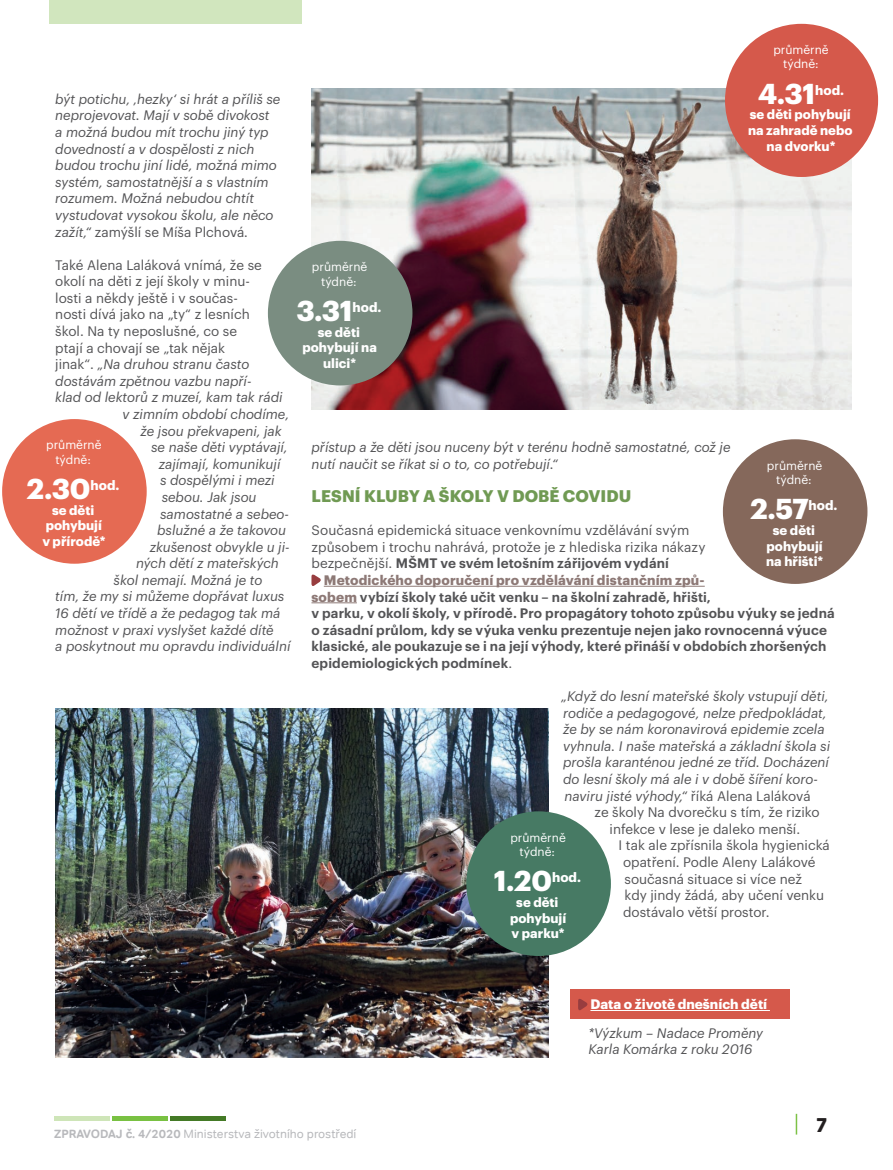
<style>
.page{position:relative;width:893px;height:1170px;background:#fff}
.page>*{position:absolute;margin:0;border:0;box-sizing:border-box;transform-origin:0 0}
.t1{font:700 28.2px "Graphik LG";letter-spacing:-.01em;color:#fff}
.t2{font:21.15px "Archive";color:#231f20}
.t3{font:700 16.5px "Graphik LG";letter-spacing:.005em;color:#709a53}
.t4{font:italic 13.5px/16.6px "Graphik LG";color:#535355}
.t5{font:13.5px/16.6px "Graphik LG";color:#535355}
.t6{font:600 13.5px/16.6px "Graphik LG";letter-spacing:.01em;color:#535355}
.t7{font:700 13.5px "Graphik LG";color:#fff}
.t8{font:700 13.05px/15.6px "Graphik LG";color:#fff;text-align:center}
.t9{font:12px/14.4px "Graphik LG";color:#fff;text-align:center}
.t10{font:12px "Tondo Corp";color:#b8b9bc}
.s1{font-style:normal}
.s2{font-weight:600}
.s3{font-weight:700;color:#8d7976}
.s4{font-weight:400}
.s5{font-weight:700}
</style>
<div class="page">
<svg style="left:170px;top:1116px;width:56px;height:3px"></svg>
<svg style="left:54px;top:1116px;width:56px;height:3px"></svg>
<svg style="left:112px;top:1116px;width:56px;height:3px"></svg>
<svg style="left:796px;top:1113px;width:1px;height:21px"></svg>
<div style="left:49px;top:0;width:253px;height:23px;background:#d1e6be"></div>
<hr style="left:324px;top:585px;width:381px;height:1px;background:#8d7976">
<hr style="left:311px;top:602px;width:46px;height:1px;background:#8d7976">
<svg style="left:311px;top:574px;width:10px;height:12px"></svg>
<img style="left:55px;top:708px;width:493px;height:349px">
<img style="left:311px;top:88px;width:540px;height:321px">
<div style="left:571px;top:988px;width:219px;height:30px;background:#d5594b"></div>
<hr style="left:590px;top:1009px;width:180px;height:1px;background:#fff">
<svg style="left:578px;top:999px;width:10px;height:12px"></svg>
<div style="left:725px;top:24px;width:153px;height:153px;background:#d5594b;border-radius:50%"></div>
<div style="left:268px;top:241px;width:144px;height:144px;background:#7a8d81;border-radius:50%"></div>
<div style="left:723px;top:439px;width:144px;height:145px;background:#85685b;border-radius:50%"></div>
<div style="left:2px;top:419px;width:145px;height:144px;background:#e56a53;border-radius:50%"></div>
<div style="left:466px;top:811px;width:145px;height:144px;background:#477a64;border-radius:50%"></div>
<p class="t9" style="left:773px;top:41px;width:57px">průměrně týdně:</p>
<h1 class="t1" style="left:758px;top:72px;width:88px">4.31<sup>hod.</sup></h1>
<p class="t8" style="left:748px;top:105px;width:106px">se děti pohybují na zahradě nebo na dvorku*</p>
<p class="t4" style="left:55px;top:89px;width:227px">být potichu, ‚hezky‘ si hrát a příliš se neprojevovat. Mají v sobě divokost<br>a možná budou mít trochu jiný typ dovedností a v dospělosti z nich budou trochu jiní lidé, možná mimo systém, samostatnější a s vlastním rozumem. Možná nebudou chtít vystudovat vysokou školu, ale něco zažít,“ <span class="s1">zamýšlí se Míša Plchová</span>.</p>
<p class="t5" style="left:55px;top:255px;width:208px">Také Alena Laláková vnímá, že se</p>
<p class="t5" style="left:55px;top:272px;width:196px">okolí na děti z její školy v minu-</p>
<p class="t5" style="left:55px;top:288px;width:184px">losti a někdy ještě i v součas-</p>
<p class="t5" style="left:55px;top:305px;width:196px">nosti dívá jako na „ty“ z lesních</p>
<p class="t5" style="left:55px;top:322px;width:183px">škol. Na ty neposlušné, co se</p>
<p class="t5" style="left:55px;top:338px;width:171px">ptají a chovají se „tak nějak</p>
<p class="t4" style="left:55px;top:355px;width:196px"><span class="s1">jinak“.</span> „Na druhou stranu často</p>
<p class="t4" style="left:55px;top:371px;width:198px">dostávám zpětnou vazbu napří-</p>
<p class="t4" style="left:55px;top:388px;width:229px">klad od lektorů z muzeí, kam tak rádi</p>
<p class="t4" style="left:123px;top:404px;width:168px">v zimním období chodíme,</p>
<p class="t4" style="left:141px;top:421px;width:143px">že jsou překvapeni, jak</p>
<p class="t4" style="left:151px;top:438px;width:138px">se naše děti vyptávají,</p>
<p class="t4" style="left:159px;top:454px;width:123px">zajímají, komunikují</p>
<p class="t4" style="left:160px;top:471px;width:116px">s dospělými i mezi</p>
<p class="t4" style="left:162px;top:487px;width:96px">sebou. Jak jsou</p>
<p class="t4" style="left:160px;top:504px;width:130px">samostatné a sebeo-</p>
<p class="t4" style="left:157px;top:520px;width:130px">bslužné a že takovou</p>
<p class="t4" style="left:150px;top:537px;width:142px">zkušenost obvykle u ji-</p>
<p class="t4" style="left:136px;top:554px;width:144px">ných dětí z mateřských</p>
<p class="t4" style="left:114px;top:570px;width:150px">škol nemají. Možná je to</p>
<p class="t4" style="left:55px;top:587px;width:231px">tím, že my si můžeme dopřávat luxus</p>
<p class="t4" style="left:55px;top:603px;width:227px">16 dětí ve třídě a že pedagog tak má</p>
<p class="t4" style="left:55px;top:620px;width:220px">možnost v praxi vyslyšet každé dítě</p>
<p class="t4" style="left:55px;top:636px;width:237px">a poskytnout mu opravdu individuální</p>
<p class="t9" style="left:312px;top:258px;width:57px">průměrně týdně:</p>
<h1 class="t1" style="left:296px;top:289px;width:87px">3.31<sup>hod.</sup></h1>
<p class="t8" style="left:302px;top:323px;width:76px">se děti pohybují na ulici*</p>
<p class="t9" style="left:46px;top:437px;width:57px">průměrně týdně:</p>
<h1 class="t1" style="left:27px;top:467px;width:94px">2.30<sup>hod.</sup></h1>
<p class="t8" style="left:42px;top:501px;width:65px">se děti pohybují v přírodě*</p>
<p class="t4" style="left:311px;top:438px;width:421px">přístup a že děti jsou nuceny být v terénu hodně samostatné, což je nutí naučit se říkat si o to, co potřebují.“</p>
<p class="t3" style="left:311px;top:483px;width:321px">Lesní kluby a školy v době covidu</p>
<p class="t5" style="left:311px;top:521px;width:396px">Současná epidemická situace venkovnímu vzdělávání svým způsobem i trochu nahrává, protože je z hlediska rizika nákazy bezpečnější. <span class="s2">MŠMT ve svém letošním zářijovém vydání</span></p>
<p class="t6" style="left:311px;top:570px;width:525px;text-indent:12px"><span class="s3">Metodického doporučení pro vzdělávání distančním způ-<br>sobem</span> vybízí školy také učit venku – na školní zahradě, hřišti,<br>v parku, v okolí školy, v přírodě. Pro propagátory tohoto způsobu výuky se jedná o zásadní průlom, kdy se výuka venku prezentuje nejen jako rovnocenná výuce klasické, ale poukazuje se i na její výhody, které přináší v obdobích zhoršených epidemiologických podmínek<span class="s4">.</span></p>
<p class="t4" style="left:562px;top:686px;width:270px">„Když do lesní mateřské školy vstupují děti, rodiče a pedagogové, nelze předpokládat, že by se nám koronavirová epidemie zcela vyhnula. I naše mateřská a základní škola si prošla karanténou jedné ze tříd. Docházení do lesní školy má ale i v době šíření koro&shy;naviru jisté výhody,“ <span class="s1">říká Alena Laláková</span></p>
<p class="t5" style="left:595px;top:802px;width:227px;text-align:center">ze školy Na dvorečku s tím, že riziko infekce v lese je daleko menší.</p>
<p class="t5" style="left:623px;top:836px;width:208px;text-indent:-4px">I tak ale zpřísnila škola hygienická opatření. Podle Aleny Lalákové současná situace si více než<br>kdy jindy žádá, aby učení venku dostávalo větší prostor.</p>
<p class="t9" style="left:767px;top:457px;width:57px">průměrně týdně:</p>
<h1 class="t1" style="left:750px;top:487px;width:89px">2.57<sup>hod.</sup></h1>
<p class="t8" style="left:766px;top:521px;width:59px">se děti pohybují na hřišti*</p>
<p class="t9" style="left:510px;top:829px;width:57px">průměrně týdně:</p>
<h1 class="t1" style="left:494px;top:859px;width:89px">1.20<sup>hod.</sup></h1>
<p class="t8" style="left:510px;top:893px;width:58px">se děti pohybují v parku*</p>
<p class="t7" style="left:590px;top:993px;width:179px">Data o životě dnešních dětí</p>
<p class="t10" style="left:54px;top:1126px;width:304px"><span class="s5">ZPRAVODAJ Č. 4/2020</span> Ministerstva životního prostředí</p>
<p class="t4" style="left:588px;top:1023px;width:176px;line-height:16.2px">*Výzkum – Nadace Proměny<br>Karla Komárka z roku 2016</p>
<h2 class="t2" style="left:816px;top:1112px;width:13px">7</h2>
</div>
